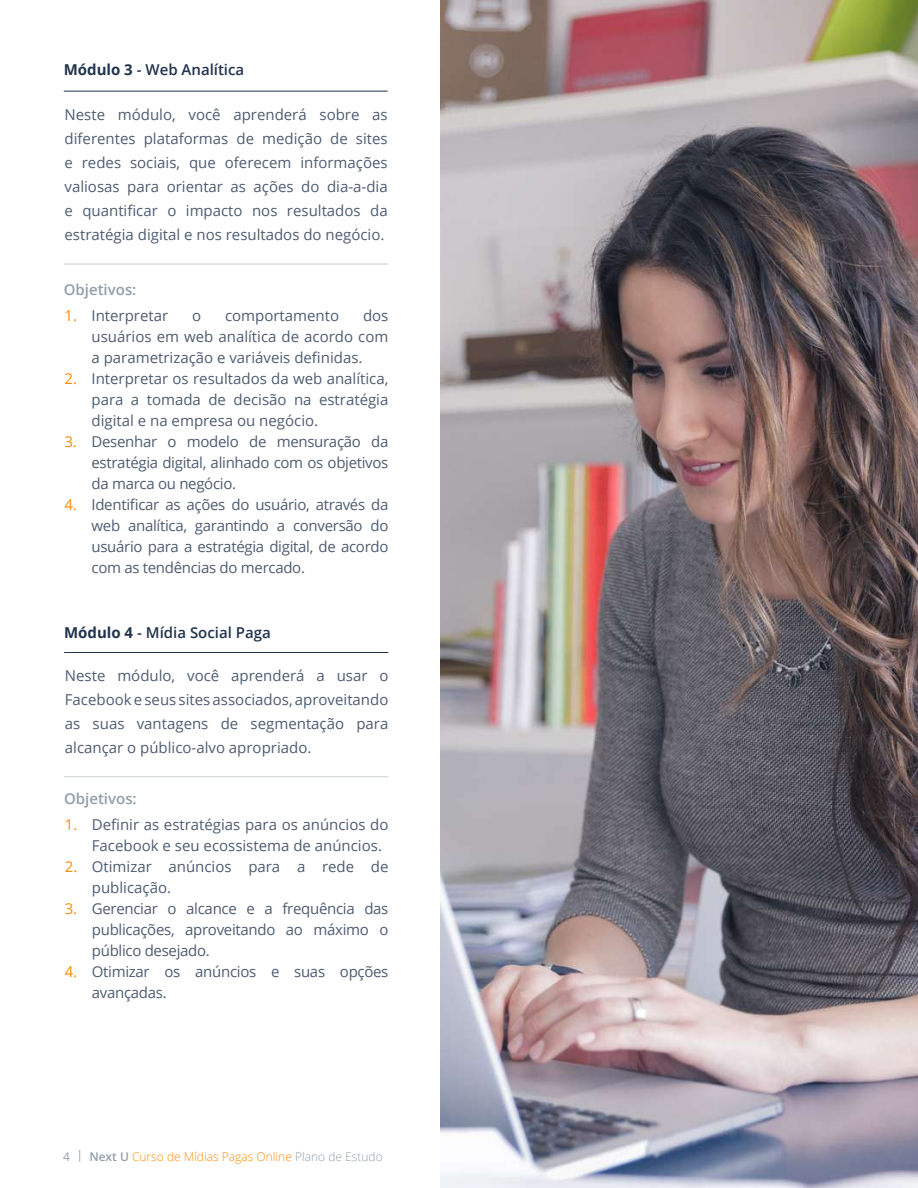
<style>
.page{position:relative;width:918px;height:1188px;background:#fff}
.page>*{position:absolute;margin:0;border:0;box-sizing:border-box;transform-origin:0 0}
.t1{font:15px/21px "Open Sans";color:#4e5c71;text-align:justify}
.t2{font:600 15px "Open Sans";color:#21334d}
.t3{font:15px/21px "Open Sans";letter-spacing:-.02em;color:#4e5c71}
.t4{font:600 15px "Open Sans";color:#929ea8}
.t5{font:300 12px "Open Sans";color:#ff8c00}
.s1{font-weight:700}
.s2{color:#ff8c00}
.s3{font-weight:400;color:#929ea8}
.s4{font-weight:600;color:#929ea8}
.s5{color:#929ea8}
</style>
<div class="page">
<hr style="left:64px;top:264px;width:324px;height:1px;background:#c8cfd3">
<hr style="left:64px;top:91px;width:324px;height:1px;background:#21334d">
<img style="left:440px;top:0;width:478px;height:1188px">
<hr style="left:64px;top:652px;width:324px;height:1px;background:#21334d">
<hr style="left:64px;top:776px;width:324px;height:1px;background:#c8cfd3">
<p class="t2" style="left:64px;top:60px;width:182px"><span class="s1">Módulo 3</span> - Web Analítica</p>
<p class="t1" style="left:65px;top:103px;width:325px;line-height:24px">Neste módulo, você aprenderá sobre as diferentes plataformas de medição de sites e redes sociais, que oferecem informações valiosas para orientar as ações do dia-a-dia e quantificar o impacto nos resultados da estratégia digital e nos resultados do negócio.</p>
<p class="t4" style="left:64px;top:279px;width:74px">Objetivos:</p>
<p class="t1" style="left:92px;top:305px;width:298px;text-indent:272px">dos usuários em web analítica de acordo com a parametrização e variáveis definidas.</p>
<p class="t1" style="left:92px;top:368px;width:298px;text-indent:-27px"><span class="s2">2.</span> Interpretar os resultados da web analítica, para a tomada de decisão na estratégia digital e na empresa ou negócio.</p>
<p class="t1" style="left:92px;top:431px;width:298px;text-indent:-27px"><span class="s2">3.</span> Desenhar o modelo de mensuração da estratégia digital, alinhado com os objetivos da marca ou negócio.</p>
<p class="t1" style="left:92px;top:494px;width:298px;text-indent:-27px"><span class="s2">4.</span> Identificar as ações do usuário, através da web analítica, garantindo a conversão do usuário para a estratégia digital, de acordo com as tendências do mercado.</p>
<p class="t1" style="left:65px;top:305px;width:105px"><span class="s2">1.</span> Interpretar</p>
<p class="t1" style="left:192px;top:305px;width:11px">o</p>
<p class="t1" style="left:225px;top:305px;width:116px">comportamento</p>
<p class="t2" style="left:64px;top:622px;width:208px"><span class="s1">Módulo 4</span> - Mídia Social Paga</p>
<p class="t1" style="left:65px;top:664px;width:325px;line-height:24px">Neste módulo, você aprenderá a usar o Facebook e seus sites associados, aproveitando as suas vantagens de segmentação para alcançar o público-alvo apropriado.</p>
<p class="t4" style="left:64px;top:788px;width:74px">Objetivos:</p>
<p class="t1" style="left:92px;top:813px;width:298px;text-indent:-27px"><span class="s2">1.</span> Definir as estratégias para os anúncios do<br>Facebook e seu ecossistema de anúncios.</p>
<p class="t1" style="left:92px;top:855px;width:298px;text-indent:-27px"><span class="s2">2.</span> Otimizar anúncios para a rede de publicação.</p>
<p class="t1" style="left:92px;top:897px;width:298px;text-indent:-27px"><span class="s2">3.</span> Gerenciar o alcance e a frequência das publicações, aproveitando ao máximo o público desejado.</p>
<p class="t3" style="left:92px;top:960px;width:298px;text-indent:-27px"><span class="s2">4.</span> Otimizar os anúncios e suas opções avançadas.</p>
<p class="t5" style="left:63px;top:1148px;width:321px"><span class="s3">4 |</span> <span class="s4">Next U</span> Curso de Mídias Pagas Online <span class="s5">Plano de Estudo</span></p>
</div>
